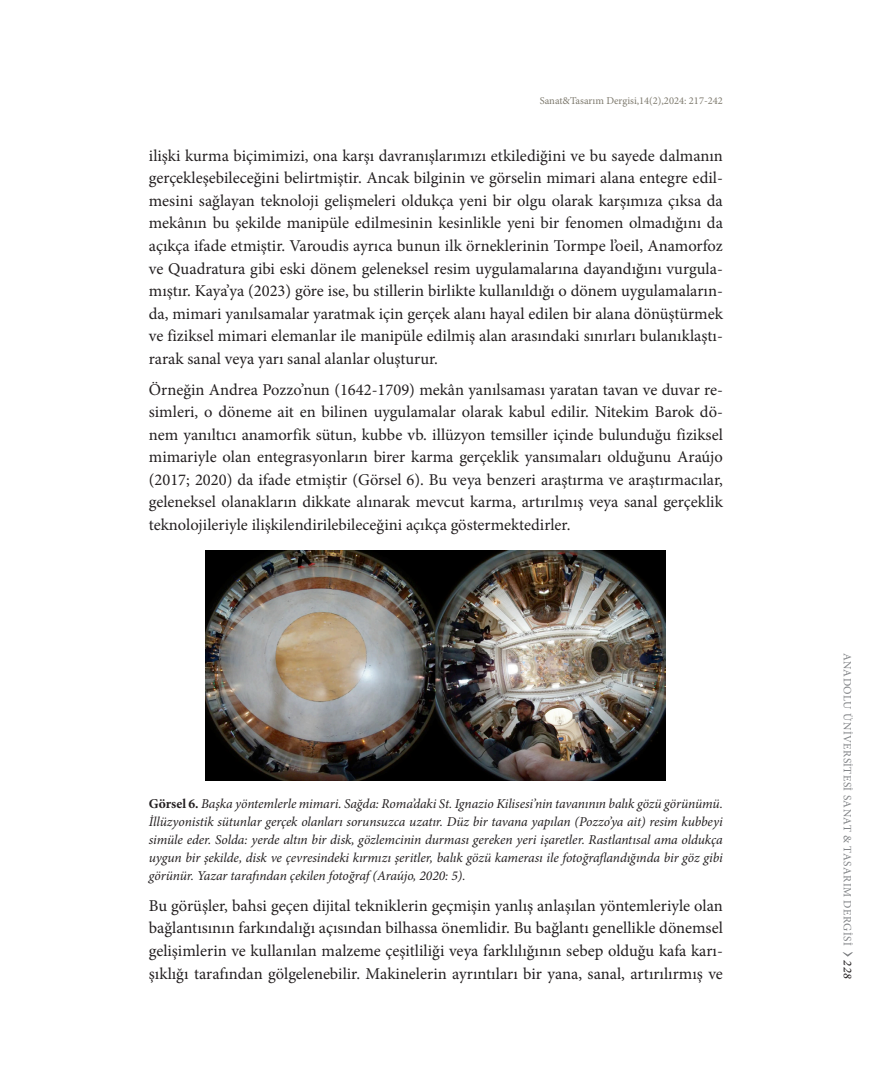
<style>
.page{position:relative;width:893px;height:1085px;background:#fff}
.page>*{position:absolute;margin:0;border:0;box-sizing:border-box;transform-origin:0 0}
.metin{font:16.5px/22.5px "Minion Pro";color:#231f20;text-align:justify}
.gorsel_altyazilari{font:italic 13.5px/18px "Minion Pro";letter-spacing:-.01em;color:#231f20;text-align:justify}
.t1{font:11.25px "Minion Pro";letter-spacing:.04em;color:#808285}
.t2{font:10.5px "Minion Pro";color:#7d796d}
.s1{font-weight:700;font-style:normal}
.s2{font-weight:500;font-style:italic;font-size:12px;color:#231f20}
</style>
<div class="page">
<svg style="left:842px;top:952px;width:11px;height:4px"></svg>
<img style="left:206px;top:550px;width:460px;height:230px">
<p class="t2" style="left:540px;top:94px;width:185px">Sanat&amp;Tasarım Dergisi,14(2),2024: 217-242</p>
<p class="metin" style="left:149px;top:144px;width:576px">ilişki kurma biçimimizi, ona karşı davranışlarımızı etkilediğini ve bu sayede dalmanın gerçekleşebileceğini belirtmiştir. Ancak bilginin ve görselin mimari alana entegre edil&shy;mesini sağlayan teknoloji gelişmeleri oldukça yeni bir olgu olarak karşımıza çıksa da mekânın bu şekilde manipüle edilmesinin kesinlikle yeni bir fenomen olmadığını da açıkça ifade etmiştir. Varoudis ayrıca bunun ilk örneklerinin Tormpe l’oeil, Anamorfoz ve Quadratura gibi eski dönem geleneksel resim uygulamalarına dayandığını vurgula&shy;mıştır. Kaya’ya (2023) göre ise, bu stillerin birlikte kullanıldığı o dönem uygulamaların&shy;da, mimari yanılsamalar yaratmak için gerçek alanı hayal edilen bir alana dönüştürmek ve fiziksel mimari elemanlar ile manipüle edilmiş alan arasındaki sınırları bulanıklaştı&shy;rarak sanal veya yarı sanal alanlar oluşturur.</p>
<p class="metin" style="left:149px;top:378px;width:576px">Örneğin Andrea Pozzo’nun (1642-1709) mekân yanılsaması yaratan tavan ve duvar re&shy;simleri, o döneme ait en bilinen uygulamalar olarak kabul edilir. Nitekim Barok dö&shy;nem yanıltıcı anamorfik sütun, kubbe vb. illüzyon temsiller içinde bulunduğu fiziksel mimariyle olan entegrasyonların birer karma gerçeklik yansımaları olduğunu Araújo (2017; 2020) da ifade etmiştir (Görsel 6). Bu veya benzeri araştırma ve araştırmacılar, geleneksel olanakların dikkate alınarak mevcut karma, artırılmış veya sanal gerçeklik teknolojileriyle ilişkilendirilebileceğini açıkça göstermektedirler.</p>
<p class="gorsel_altyazilari" style="left:149px;top:794px;width:576px"><span class="s1">Görsel 6.</span> Başka yöntemlerle mimari. Sağda: Roma’daki St. Ignazio Kilisesi’nin tavanının balık gözü görünümü.<br>İllüzyonistik sütunlar gerçek olanları sorunsuzca uzatır. Düz bir tavana yapılan (Pozzo’ya ait) resim kubbeyi simüle eder. Solda: yerde altın bir disk, gözlemcinin durması gereken yeri işaretler. Rastlantısal ama oldukça uygun bir şekilde, disk ve çevresindeki kırmızı şeritler, balık gözü kamerası ile fotoğraflandığında bir göz gibi görünür. Yazar tarafından çekilen fotoğraf (Araújo, 2020: 5).</p>
<p class="metin" style="left:149px;top:894px;width:576px">Bu görüşler, bahsi geçen dijital tekniklerin geçmişin yanlış anlaşılan yöntemleriyle olan bağlantısının farkındalığı açısından bilhassa önemlidir. Bu bağlantı genellikle dönemsel gelişimlerin ve kullanılan malzeme çeşitliliği veya farklılığının sebep olduğu kafa karı&shy;şıklığı tarafından gölgelenebilir. Makinelerin ayrıntıları bir yana, sanal, artırılırmış ve</p>
<p class="t1" style="left:855px;top:652px;width:327px;rotate:90deg">ANADOLU ÜNİVERSİTESİ SANAT &amp; TASARIM DERGİSİ <span class="s2">228</span></p>
</div>
